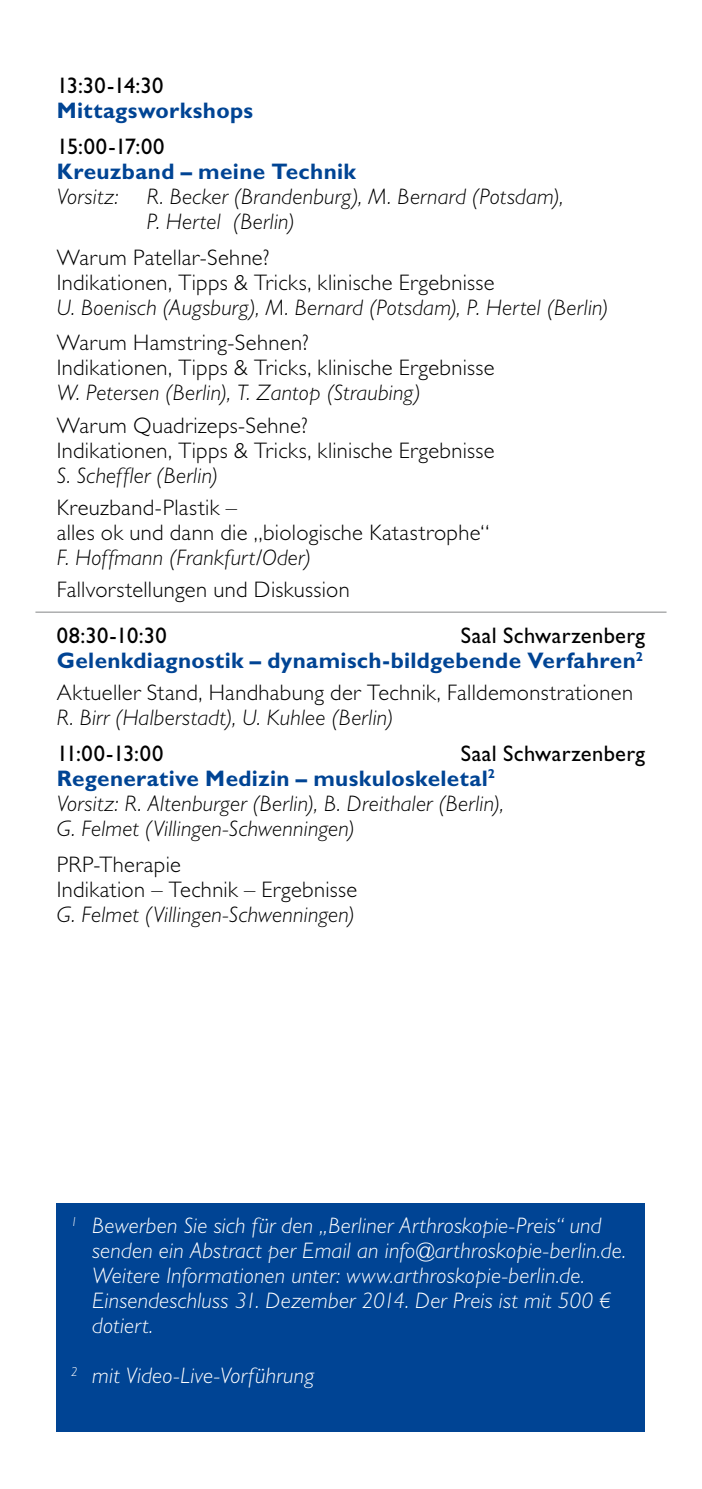
<style>
.page{position:relative;width:702px;height:1489px;background:#fff}
.page>*{position:absolute;margin:0;border:0;box-sizing:border-box;transform-origin:0 0}
.t1{font:italic 300 22.5px/25px "Gill Sans Std";letter-spacing:.01em;color:#000}
.t2{font:300 22.5px/25px "Gill Sans Std";letter-spacing:.015em;color:#000}
.t3{font:italic 300 22.5px/25px "Gill Sans Std";letter-spacing:.01em;color:#fff}
.t4{font:700 22.5px/25px "Gill Sans Std";letter-spacing:.015em;color:#004494;text-align:right}
.t5{font:22.5px "Gill Sans Std";letter-spacing:.02em;color:#000}
.s1{font-weight:400;color:#000}
.s2{font-weight:400;font-style:normal}
.s3{font-weight:700;font-style:normal;color:#004494}
</style>
<div class="page">
<hr style="left:35px;top:611px;width:631px;height:1px;background:#9c9e9f">
<div style="left:57px;top:1203px;width:588px;height:228px;background:#004494"></div>
<p class="t5" style="left:57px;top:73px;width:108px">13:30-14:30</p>
<p class="t4" style="left:57px;top:98px;width:198px">Mittagsworkshops</p>
<p class="t5" style="left:57px;top:133px;width:109px">15:00-17:00</p>
<p class="t4" style="left:57px;top:159px;width:301px">Kreuzband – meine Technik</p>
<p class="t1" style="left:57px;top:184px;width:63px">Vorsitz:</p>
<p class="t1" style="left:147px;top:184px;width:418px">R. Becker (Brandenburg), M. Bernard (Potsdam),<br>P. Hertel (Berlin)</p>
<p class="t2" style="left:57px;top:245px;width:439px">Warum Patellar-Sehne?<br>Indikationen, Tipps &amp; Tricks, klinische Ergebnisse</p>
<p class="t1" style="left:57px;top:295px;width:553px">U. Boenisch (Augsburg), M. Bernard (Potsdam), P. Hertel (Berlin)</p>
<p class="t2" style="left:57px;top:330px;width:439px">Warum Hamstring-Sehnen?<br>Indikationen, Tipps &amp; Tricks, klinische Ergebnisse</p>
<p class="t1" style="left:57px;top:380px;width:365px">W. Petersen (Berlin), T. Zantop (Straubing)</p>
<p class="t2" style="left:57px;top:413px;width:439px">Warum Quadrizeps-Sehne?<br>Indikationen, Tipps &amp; Tricks, klinische Ergebnisse</p>
<p class="t1" style="left:57px;top:463px;width:163px">S. Scheffler (Berlin)</p>
<p class="t2" style="left:57px;top:495px;width:434px">Kreuzband-Plastik –<br>alles ok und dann die „biologische Katastrophe“</p>
<p class="t1" style="left:57px;top:545px;width:256px">F. Hoffmann (Frankfurt/Oder)</p>
<p class="t2" style="left:57px;top:577px;width:294px">Fallvorstellungen und Diskussion</p>
<p class="t5" style="left:57px;top:622px;width:111px">08:30-10:30</p>
<p class="t4" style="left:57px;top:623px;width:590px"><span class="s1">Saal Schwarzenberg<br></span>Gelenkdiagnostik – dynamisch-bildgebende Verfahren<sup>2</sup></p>
<p class="t2" style="left:57px;top:680px;width:577px">Aktueller Stand, Handhabung der Technik, Falldemonstrationen</p>
<p class="t1" style="left:57px;top:705px;width:338px">R. Birr (Halberstadt), U. Kuhlee (Berlin)</p>
<p class="t5" style="left:57px;top:740px;width:108px">11:00-13:00</p>
<p class="t1" style="left:57px;top:741px;width:590px;text-indent:404px"><span class="s2">Saal Schwarzenberg </span><span class="s3">Regenerative Medizin – muskuloskeletal</span><sup>2<br></sup>Vorsitz: R. Altenburger (Berlin), B. Dreithaler (Berlin),<br>G. Felmet (Villingen-Schwenningen)</p>
<p class="t2" style="left:57px;top:851px;width:302px">PRP-Therapie<br>Indikation – Technik – Ergebnisse</p>
<p class="t1" style="left:57px;top:901px;width:300px">G. Felmet (Villingen-Schwenningen)</p>
<p class="t3" style="left:92px;top:1213px;width:535px;text-indent:-21px"><sup>1</sup> Bewerben Sie sich für den „Berliner Arthroskopie-Preis“ und senden ein Abstract per Email an info@arthroskopie-berlin.de.<br>Weitere Informationen unter: www.arthroskopie-berlin.de.<br>Einsendeschluss 31. Dezember 2014. Der Preis ist mit 500 € dotiert.</p>
<p class="t3" style="left:71px;top:1363px;width:244px"><sup>2</sup> mit Video-Live-Vorführung</p>
</div>
